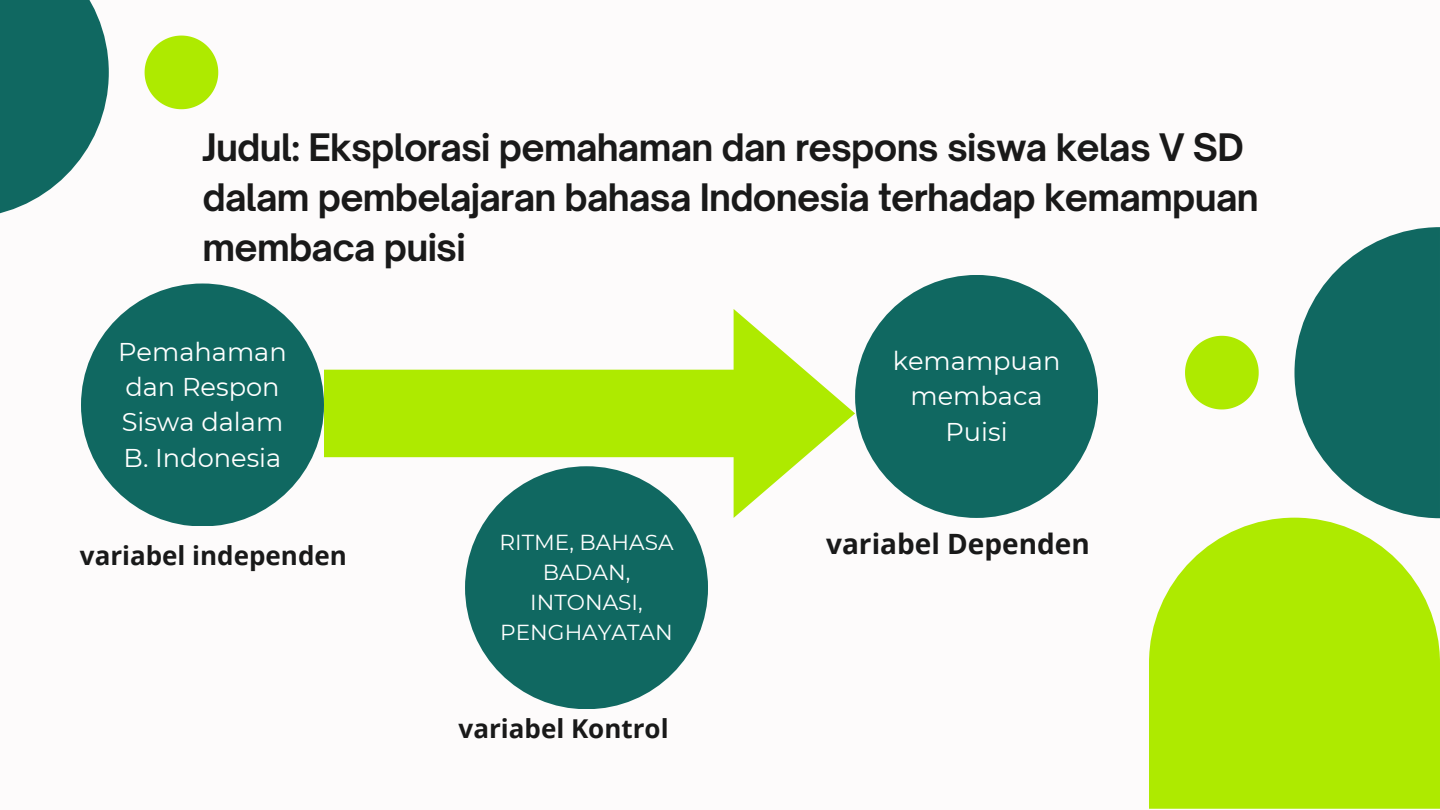
<style>
.page{position:relative;width:1440px;height:810px;background:#fdfbfb}
.page>*{position:absolute;margin:0;border:0;box-sizing:border-box;transform-origin:0 0}
.t1{font:700 36.3px/50.2px "Open Sauce One";letter-spacing:-.02em;color:#191919}
.t2{font:700 28px "Open Sans";color:#191919}
.t3{font:700 26px "Open Sans";color:#191919}
.t4{font:25.7px/35.2px "Montserrat";color:#fff}
.t5{font:21.7px/30px "Montserrat";color:#fff;text-align:center}
</style>
<div class="page">
<svg style="left:1149px;top:518px;width:291px;height:291px;background:#b6eb1a"></svg>
<svg style="left:1295px;top:227px;width:145px;height:291px"></svg>
<svg style="left:1185px;top:336px;width:74px;height:73px"></svg>
<svg style="left:0;top:0;width:109px;height:214px"></svg>
<svg style="left:145px;top:36px;width:73px;height:73px"></svg>
<div style="left:81px;top:284px;width:243px;height:242px;background:#106861;border-radius:50%"></div>
<div style="left:855px;top:275px;width:243px;height:243px;background:#106861;border-radius:50%"></div>
<svg style="left:324px;top:309px;width:531px;height:209px"></svg>
<div style="left:465px;top:466px;width:243px;height:243px;background:#106861;border-radius:50%"></div>
<p class="t1" style="left:202px;top:122px;width:1058px">Judul: Eksplorasi pemahaman dan respons siswa kelas V SD dalam pembelajaran bahasa Indonesia terhadap kemampuan membaca puisi</p>
<h1 class="t4" style="left:118px;top:334px;width:170px">Pemahaman dan Respon<br>Siswa dalam<br>B. Indonesia</h1>
<p class="t4" style="left:893px;top:343px;width:169px;text-align:center">kemampuan membaca<br>Puisi</p>
<h3 class="t3" style="left:80px;top:537px;width:268px">variabel independen</h3>
<h3 class="t5" style="left:499px;top:527px;width:176px">RITME, BAHASA<br>BADAN,<br>INTONASI,<br>PENGHAYATAN</h3>
<h2 class="t3" style="left:459px;top:710px;width:211px">variabel Kontrol</h2>
<p class="t2" style="left:826px;top:524px;width:265px">variabel Dependen</p>
</div>
